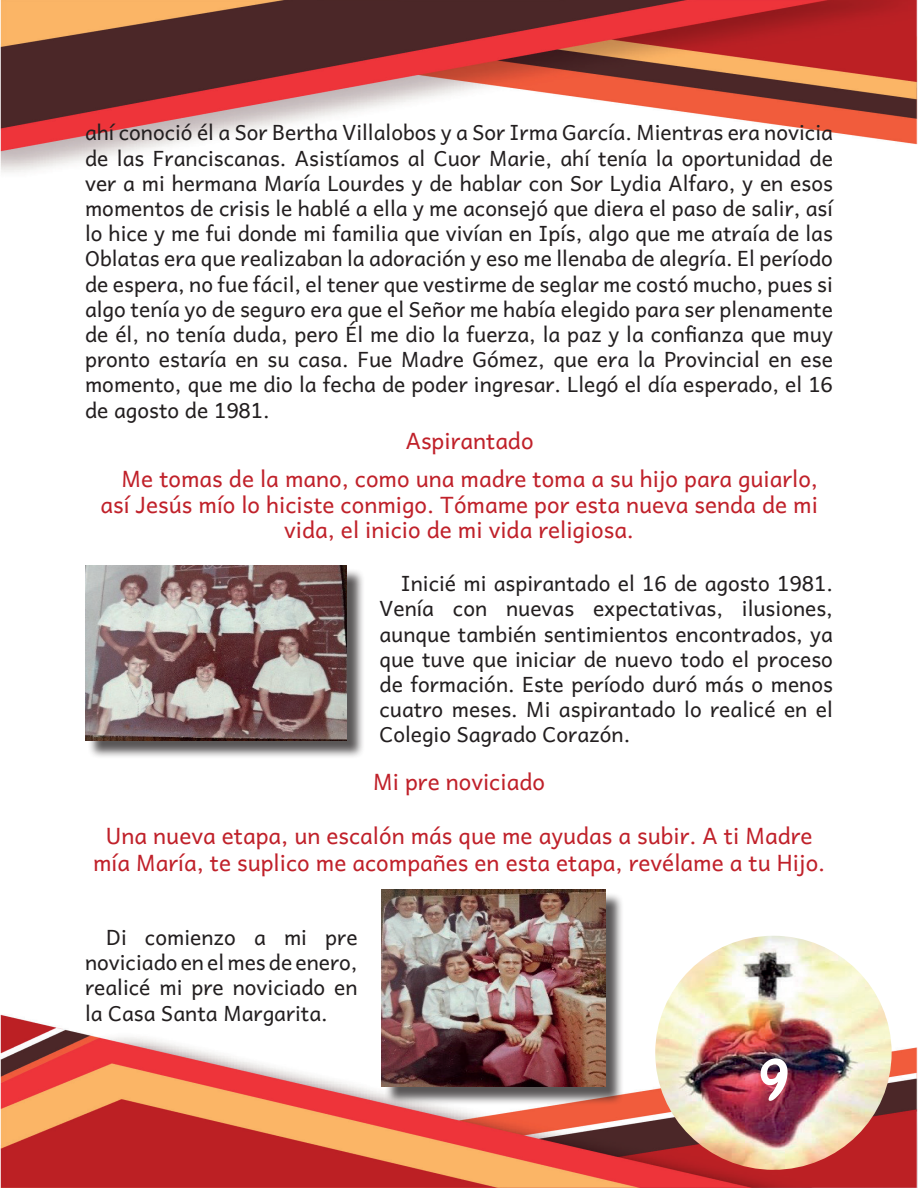
<style>
.page{position:relative;width:918px;height:1188px;background:#fff}
.page>*{position:absolute;margin:0;border:0;box-sizing:border-box;transform-origin:0 0}
.t1{font:700 54px "Waltograph UI";color:#fff}
.t2{font:22.5px/27px "Andika Basic";color:#c0212a;text-align:center}
.t3{font:21px/25.2px "Andika Basic";color:#231f20;text-align:justify}
</style>
<div class="page">
<img style="left:0;top:0;width:918px;height:172px">
<img style="left:0;top:974px;width:918px;height:213px">
<img style="left:655px;top:936px;width:237px;height:234px">
<div style="left:87px;top:568px;width:278px;height:192px;background:#231f20;opacity:.75"></div>
<img style="left:85px;top:566px;width:262px;height:175px">
<div style="left:384px;top:892px;width:240px;height:214px;background:#231f20;opacity:.75"></div>
<img style="left:382px;top:890px;width:223px;height:197px">
<p class="t3" style="left:85px;top:117px;width:749px">ahí conoció él a Sor Bertha Villalobos y a Sor Irma García. Mientras era novicia de las Franciscanas. Asistíamos al Cuor Marie, ahí tenía la oportunidad de ver a mi hermana María Lourdes y de hablar con Sor Lydia Alfaro, y en esos momentos de crisis le hablé a ella y me aconsejó que diera el paso de salir, así lo hice y me fui donde mi familia que vivían en Ipís, algo que me atraía de las Oblatas era que realizaban la adoración y eso me llenaba de alegría. El período de espera, no fue fácil, el tener que vestirme de seglar me costó mucho, pues si algo tenía yo de seguro era que el Señor me había elegido para ser plenamente de él, no tenía duda, pero Él me dio la fuerza, la paz y la confianza que muy pronto estaría en su casa. Fue Madre Gómez, que era la Provincial en ese momento, que me dio la fecha de poder ingresar. Llegó el día esperado, el 16 de agosto de 1981.</p>
<p class="t2" style="left:406px;top:424px;width:129px">Aspirantado</p>
<p class="t2" style="left:122px;top:462px;width:698px">Me tomas de la mano, como una madre toma a su hijo para guiarlo,</p>
<p class="t2" style="left:100px;top:488px;width:719px">así Jesús mío lo hiciste conmigo. Tómame por esta nueva senda de mi</p>
<p class="t2" style="left:284px;top:513px;width:351px">vida, el inicio de mi vida religiosa.</p>
<p class="t3" style="left:379px;top:568px;width:455px;text-indent:21px">Inicié mi aspirantado el 16 de agosto 1981.<br>Venía con nuevas expectativas, ilusiones, aunque también sentimientos encontrados, ya que tuve que iniciar de nuevo todo el proceso de formación. Este período duró más o menos cuatro meses. Mi aspirantado lo realicé en el Colegio Sagrado Corazón.</p>
<p class="t2" style="left:373px;top:765px;width:173px">Mi pre noviciado</p>
<p class="t2" style="left:93px;top:819px;width:734px">Una nueva etapa, un escalón más que me ayudas a subir. A ti Madre mía María, te suplico me acompañes en esta etapa, revélame a tu Hijo.</p>
<p class="t3" style="left:85px;top:921px;width:274px;text-indent:21px">Di comienzo a mi pre noviciado en el mes de enero, realicé mi pre noviciado en la Casa Santa Margarita.</p>
<h1 class="t1" style="left:756px;top:1049px;width:39px">9</h1>
</div>
